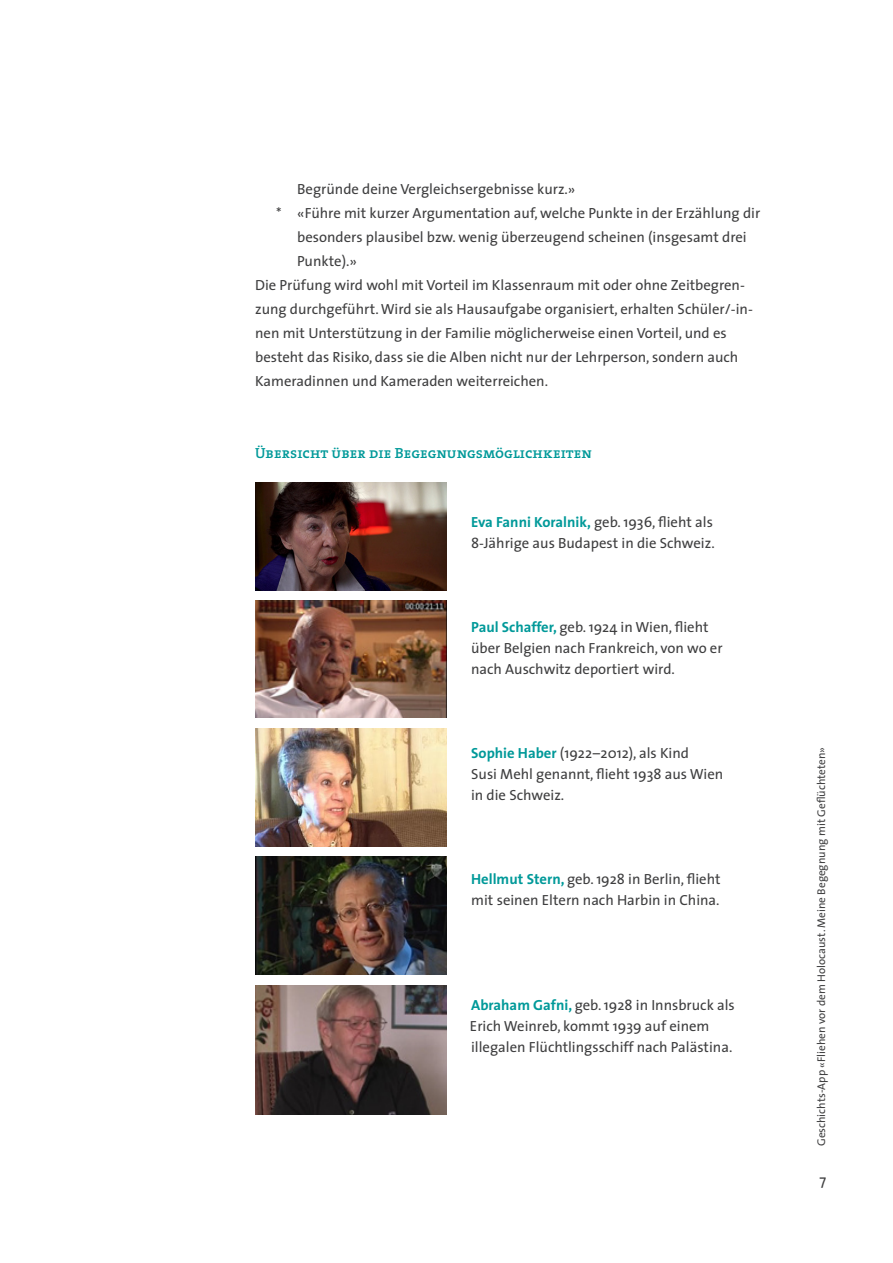
<style>
.page{position:relative;width:893px;height:1263px;background:#fff}
.page>*{position:absolute;margin:0;border:0;box-sizing:border-box;transform-origin:0 0}
.Fliesstext_normal{font:14.7px/24px "The Sans";color:#3e3e3f}
.Fliesstext_Kastern{font:14.7px/21px "The Sans";color:#3e3e3f}
.Titel_03{font:14.7px "The Serif Semi Bold Caps";color:#099}
.t1{font:11.25px "The Sans";color:#3e3e3f}
.s1{font-weight:700;color:#099}
</style>
<div class="page">
<img style="left:255px;top:985px;width:191px;height:129px">
<img style="left:255px;top:728px;width:191px;height:118px">
<img style="left:255px;top:482px;width:191px;height:108px">
<img style="left:255px;top:600px;width:191px;height:118px">
<img style="left:255px;top:857px;width:191px;height:117px">
<p class="Fliesstext_normal" style="left:297px;top:177px;width:280px">Begründe deine Vergleichsergebnisse kurz.»</p>
<p class="Fliesstext_normal" style="left:297px;top:201px;width:464px;text-indent:-21px">* «Führe mit kurzer Argumentation auf, welche Punkte in der Erzählung dir besonders plausibel bzw. wenig überzeugend scheinen (insgesamt drei<br>Punkte).»</p>
<p class="Fliesstext_normal" style="left:255px;top:273px;width:499px">Die Prüfung wird wohl mit Vorteil im Klassenraum mit oder ohne Zeitbegren&shy;zung durchgeführt. Wird sie als Hausaufgabe organisiert, erhalten Schüler/-in&shy;nen mit Unterstützung in der Familie möglicherweise einen Vorteil, und es besteht das Risiko, dass sie die Alben nicht nur der Lehrperson, sondern auch Kameradinnen und Kameraden weiterreichen.</p>
<p class="Titel_03" style="left:255px;top:441px;width:338px">Übersicht über die Begegnungsmöglichkeiten</p>
<p class="Fliesstext_Kastern" style="left:471px;top:511px;width:243px"><span class="s1">Eva Fanni Koralnik,</span> geb. 1936, flieht als</p>
<p class="Fliesstext_Kastern" style="left:471px;top:532px;width:245px">8-Jährige aus Budapest in die Schweiz.</p>
<p class="Fliesstext_Kastern" style="left:471px;top:616px;width:239px"><span class="s1">Paul Schaffer,</span> geb. 1924 in Wien, flieht</p>
<p class="Fliesstext_Kastern" style="left:471px;top:637px;width:253px">über Belgien nach Frankreich, von wo er</p>
<p class="Fliesstext_Kastern" style="left:471px;top:658px;width:205px">nach Auschwitz deportiert wird.</p>
<p class="Fliesstext_Kastern" style="left:471px;top:742px;width:219px"><span class="s1">Sophie Haber</span> (1922–2012), als Kind</p>
<p class="Fliesstext_Kastern" style="left:471px;top:763px;width:254px">Susi Mehl genannt, flieht 1938 aus Wien</p>
<p class="Fliesstext_Kastern" style="left:471px;top:784px;width:95px">in die Schweiz.</p>
<p class="Fliesstext_Kastern" style="left:471px;top:868px;width:251px"><span class="s1">Hellmut Stern,</span> geb. 1928 in Berlin, flieht</p>
<p class="Fliesstext_Kastern" style="left:471px;top:889px;width:250px">mit seinen Eltern nach Harbin in China.</p>
<p class="Fliesstext_Kastern" style="left:470px;top:994px;width:266px"><span class="s1">Abraham Gafni,</span> geb. 1928 in Innsbruck als<br>Erich Weinreb, kommt 1939 auf einem</p>
<p class="Fliesstext_Kastern" style="left:471px;top:1036px;width:263px">illegalen Flüchtlingsschiff nach Palästina.</p>
<p class="t1" style="left:812px;top:1146px;width:401px;rotate:-90deg">Geschichts-App «Fliehen vor dem Holocaust. Meine Begegnung mit Geflüchteten»</p>
<p class="Fliesstext_normal" style="left:820px;top:1168px;width:8px">7</p>
</div>
